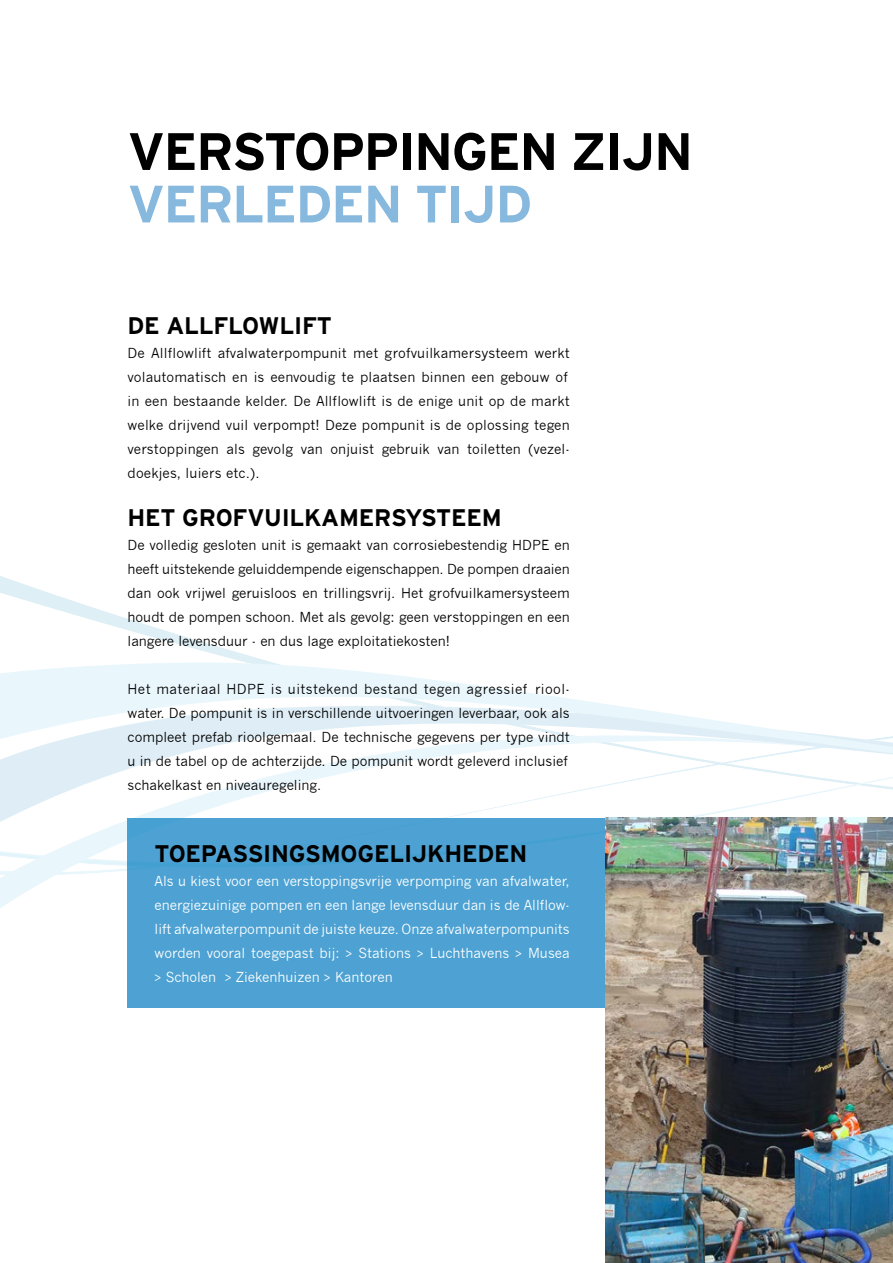
<style>
.page{position:relative;width:893px;height:1263px;background:#fff}
.page>*{position:absolute;margin:0;border:0;box-sizing:border-box;transform-origin:0 0}
.t1{font:700 52.5px "Interstate";letter-spacing:-.03em;color:#000}
.t2{font:700 52.5px "Interstate";letter-spacing:-.03em;color:#87b8de}
.t3{font:700 24px "Interstate";letter-spacing:-.01em;color:#000}
.t4{font:13.5px/24px "News Gothic";letter-spacing:.01em;color:#000}
.t5{font:13.5px/24px "News Gothic";color:#fff;text-align:justify}
</style>
<div class="page">
<svg style="left:0;top:837px;width:128px;height:79px"></svg>
<svg style="left:0;top:576px;width:228px;height:74px"></svg>
<svg style="left:0;top:650px;width:893px;height:187px"></svg>
<div style="left:128px;top:818px;width:765px;height:190px;background:#4da2d3"></div>
<img style="left:606px;top:818px;width:287px;height:445px">
<h1 class="t1" style="left:128px;top:121px;width:567px">VERSTOPPINGEN ZIJN</h1>
<h1 class="t2" style="left:128px;top:174px;width:406px">VERLEDEN TIJD</h1>
<h2 class="t3" style="left:128px;top:311px;width:206px">DE ALLFLOWLIFT</h2>
<p class="t4" style="left:128px;top:342px;width:444px">De Allflowlift afvalwaterpompunit met grofvuilkamersysteem werkt volautomatisch en is eenvoudig te plaatsen binnen een gebouw of in een bestaande kelder. De Allflowlift is de enige unit op de markt welke drijvend vuil verpompt! Deze pompunit is de oplossing tegen verstoppingen als gevolg van onjuist gebruik van toiletten (vezel&shy;doekjes, luiers etc.).</p>
<h2 class="t3" style="left:128px;top:503px;width:376px">HET GROFVUILKAMERSYSTEEM</h2>
<p class="t4" style="left:128px;top:534px;width:444px;text-align:justify">De volledig gesloten unit is gemaakt van corrosiebestendig HDPE en heeft uitstekende geluiddempende eigenschappen. De pompen draaien dan ook vrijwel geruisloos en trillingsvrij. Het grofvuilkamersysteem houdt de pompen schoon. Met als gevolg: geen verstoppingen en een langere levensduur - en dus lage exploitatiekosten!</p>
<p class="t4" style="left:128px;top:678px;width:444px">Het materiaal HDPE is uitstekend bestand tegen agressief riool&shy;water. De pompunit is in verschillende uitvoeringen leverbaar, ook als compleet prefab rioolgemaal. De technische gegevens per type vindt u in de tabel op de achterzijde. De pompunit wordt geleverd inclusief schakelkast en niveauregeling.</p>
<h2 class="t3" style="left:155px;top:839px;width:374px">TOEPASSINGSMOGELIJKHEDEN</h2>
<p class="t5" style="left:155px;top:870px;width:417px">Als u kiest voor een verstoppingsvrije verpomping van afvalwater, energiezuinige pompen en een lange levensduur dan is de Allflow&shy;lift afvalwaterpompunit de juiste keuze. Onze afvalwaterpompunits worden vooral toegepast bij: &gt; Stations &gt; Luchthavens &gt; Musea &gt; Scholen &gt; Ziekenhuizen &gt; Kantoren</p>
</div>
